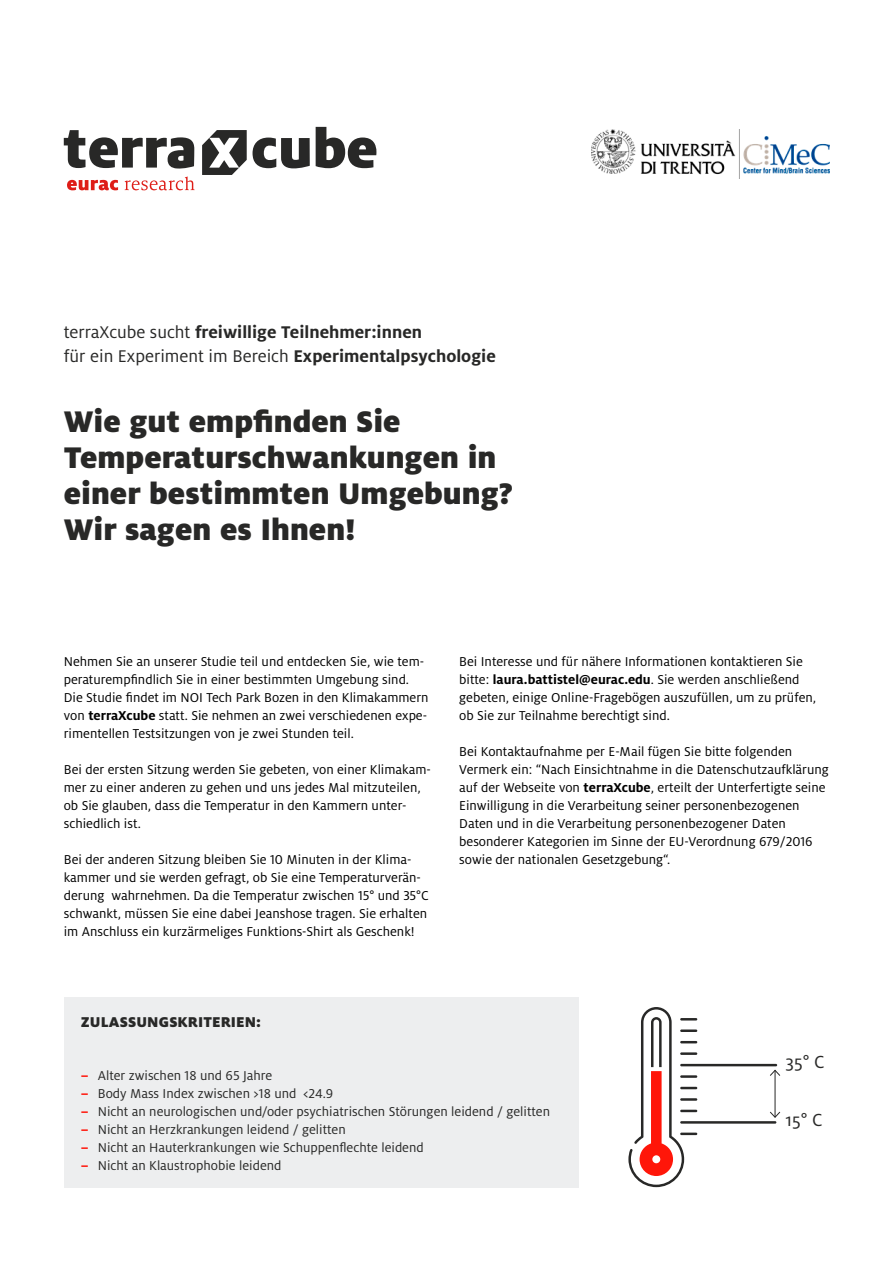
<style>
.page{position:relative;width:893px;height:1263px;background:#fff}
.page>*{position:absolute;margin:0;border:0;box-sizing:border-box;transform-origin:0 0}
.t1{font:900 33px/36px "Milo Pro";color:#282827}
.t2{font:19.35px "Milo Pro";color:#282827}
.t3{font:700 18.75px/24px "Milo Pro";color:#282827}
.t4{font:900 15.75px "Milo Pro";letter-spacing:.01em;color:#282827}
.t5{font:14.25px/18px "Milo Pro";color:#000}
.t6{font:14.25px "Milo Pro";color:#282827}
.s1{font-weight:400}
.s2{font-weight:700}
.s3{font-weight:700;color:#ff1409}
</style>
<div class="page">
<div style="left:64px;top:997px;width:514px;height:190px;background:#edeeef"></div>
<svg style="left:125px;top:176px;width:70px;height:14px"></svg>
<svg style="left:67px;top:180px;width:51px;height:10px"></svg>
<svg style="left:202px;top:130px;width:45px;height:45px"></svg>
<svg style="left:64px;top:130px;width:130px;height:39px"></svg>
<svg style="left:253px;top:138px;width:57px;height:31px"></svg>
<svg style="left:316px;top:127px;width:60px;height:41px"></svg>
<img style="left:591px;top:130px;width:238px;height:48px">
<hr style="left:680px;top:1064px;width:97px;height:2px;background:#282827">
<svg style="left:628px;top:1007px;width:69px;height:180px"></svg>
<hr style="left:680px;top:1121px;width:96px;height:3px;background:#282827">
<hr style="left:680px;top:1132px;width:17px;height:3px;background:#282827">
<hr style="left:775px;top:1070px;width:1px;height:47px;background:#282827">
<svg style="left:770px;top:1111px;width:11px;height:7px"></svg>
<svg style="left:770px;top:1069px;width:11px;height:8px"></svg>
<h3 class="t3" style="left:64px;top:320px;width:434px"><span class="s1">terraXcube sucht</span> freiwillige Teilnehmer:innen<br><span class="s1">für ein Experiment im Bereich</span> Experimentalpsychologie</h3>
<h1 class="t1" style="left:64px;top:403px;width:451px">Wie gut empfinden Sie<br>Temperaturschwankungen in einer bestimmten Umgebung?<br>Wir sagen es Ihnen!</h1>
<p class="t5" style="left:64px;top:653px;width:366px">Nehmen Sie an unserer Studie teil und entdecken Sie, wie tem&shy;peraturempfindlich Sie in einer bestimmten Umgebung sind.<br>Die Studie findet im NOI Tech Park Bozen in den Klimakammern von <span class="s2">terraXcube</span> statt. Sie nehmen an zwei verschiedenen expe&shy;rimentellen Testsitzungen von je zwei Stunden teil.</p>
<p class="t5" style="left:64px;top:761px;width:369px">Bei der ersten Sitzung werden Sie gebeten, von einer Klimakam&shy;mer zu einer anderen zu gehen und uns jedes Mal mitzuteilen, ob Sie glauben, dass die Temperatur in den Kammern unter&shy;schiedlich ist.</p>
<p class="t5" style="left:64px;top:851px;width:367px">Bei der anderen Sitzung bleiben Sie 10 Minuten in der Klima&shy;kammer und sie werden gefragt, ob Sie eine Temperaturverän&shy;derung wahrnehmen. Da die Temperatur zwischen 15° und 35°C schwankt, müssen Sie eine dabei Jeanshose tragen. Sie erhalten im Anschluss ein kurzärmeliges Funktions-Shirt als Geschenk!</p>
<p class="t5" style="left:459px;top:653px;width:359px">Bei Interesse und für nähere Informationen kontaktieren Sie bitte: <span class="s2">laura.battistel@eurac.edu</span>. Sie werden anschließend gebeten, einige Online-Fragebögen auszufüllen, um zu prüfen, ob Sie zur Teilnahme berechtigt sind.</p>
<p class="t5" style="left:459px;top:743px;width:371px">Bei Kontaktaufnahme per E-Mail fügen Sie bitte folgenden Vermerk ein: “Nach Einsichtnahme in die Datenschutzaufklärung auf der Webseite von <span class="s2">terraXcube</span>, erteilt der Unterfertigte seine Einwilligung in die Verarbeitung seiner personenbezogenen Daten und in die Verarbeitung personenbezogener Daten besonderer Kategorien im Sinne der EU-Verordnung 679/2016 sowie der nationalen Gesetzgebung“.</p>
<p class="t4" style="left:81px;top:1012px;width:182px">ZULASSUNGSKRITERIEN:</p>
<p class="t6" style="left:81px;top:1068px;width:193px"><span class="s3">–</span> Alter zwischen 18 und 65 Jahre</p>
<p class="t6" style="left:81px;top:1086px;width:254px"><span class="s3">–</span> Body Mass Index zwischen &gt;18 und &lt;24.9</p>
<p class="t6" style="left:81px;top:1104px;width:471px"><span class="s3">–</span> Nicht an neurologischen und/oder psychiatrischen Störungen leidend / gelitten</p>
<p class="t6" style="left:81px;top:1122px;width:267px"><span class="s3">–</span> Nicht an Herzkrankungen leidend / gelitten</p>
<p class="t6" style="left:81px;top:1140px;width:345px"><span class="s3">–</span> Nicht an Hauterkrankungen wie Schuppenflechte leidend</p>
<p class="t6" style="left:81px;top:1158px;width:202px"><span class="s3">–</span> Nicht an Klaustrophobie leidend</p>
<h2 class="t2" style="left:785px;top:1051px;width:41px">35° C</h2>
<h2 class="t2" style="left:785px;top:1109px;width:39px">15° C</h2>
</div>
